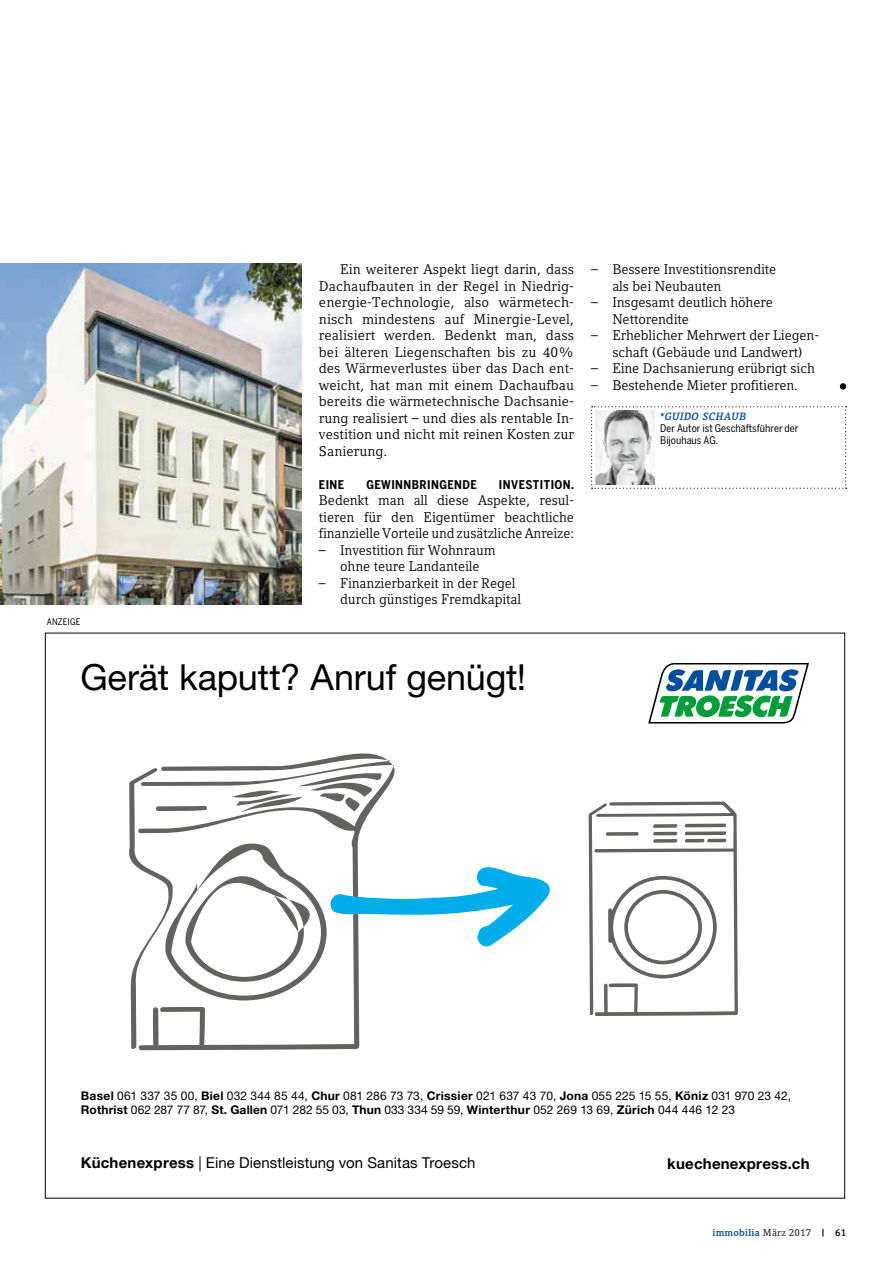
<style>
.page{position:relative;width:893px;height:1263px;background:#fff}
.page>*{position:absolute;margin:0;border:0;box-sizing:border-box;transform-origin:0 0}
.t1{font:36px "Helvetica Neue LTW1 G";letter-spacing:-.005em;color:#000}
.t2{font:15px "Helvetica Neue LTW1 G";letter-spacing:.005em;color:#000}
.t3{font:700 15px "Helvetica Neue LTW1 G";letter-spacing:.015em;color:#000}
.t4{font:13.95px/16.5px "Compatil Letter LT Pro";letter-spacing:-.005em;color:#000}
.t5{font:12px/14.4px "Helvetica Neue LTW1 G";letter-spacing:.005em;color:#000}
.t6{font:700 12px "Benton Sans Cond";letter-spacing:.035em;color:#000}
.t7{font:10.5px/12px "Benton Sans Cond";color:#000}
.t8{font:italic 700 10.5px "Compatil Letter LT Pro";letter-spacing:.025em;color:#004893}
.t9{font:700 9.75px "Compatil Letter LT Pro";letter-spacing:.025em;color:#004893}
.t10{font:9px "Benton Sans Cond";letter-spacing:.025em;color:#000}
.s1{font-weight:700}
.s2{font-weight:400;color:#000}
.s3{color:#000}
</style>
<div class="page">
<div style="left:840px;top:383px;width:6px;height:7px;background:#000;border-radius:50%"></div>
<svg style="left:591px;top:406px;width:256px;height:83px"></svg>
<img style="left:595px;top:410px;width:60px;height:74px">
<img style="left:0;top:264px;width:302px;height:340px">
<svg style="left:589px;top:801px;width:149px;height:215px"></svg>
<svg style="left:162px;top:753px;width:232px;height:14px"></svg>
<svg style="left:129px;top:767px;width:421px;height:283px"></svg>
<svg style="left:648px;top:663px;width:161px;height:60px"></svg>
<p class="t10" style="left:47px;top:616px;width:35px">ANZEIGE</p>
<p class="t4" style="left:319px;top:261px;width:257px;text-align:justify;text-indent:21px">Ein weiterer Aspekt liegt darin, dass Dachaufbauten in der Regel in Niedrig&shy;energie-Technologie, also wärmetech&shy;nisch mindestens auf Minergie-Level, realisiert werden. Bedenkt man, dass bei älteren Liegenschaften bis zu 40% des Wärmeverlustes über das Dach ent&shy;weicht, hat man mit einem Dachaufbau bereits die wärmetechnische Dachsanie&shy;rung realisiert – und dies als rentable In&shy;vestition und nicht mit reinen Kosten zur Sanierung.</p>
<p class="t6" style="left:319px;top:477px;width:27px">EINE</p>
<p class="t6" style="left:366px;top:477px;width:112px">GEWINNBRINGENDE</p>
<p class="t6" style="left:499px;top:477px;width:77px">INVESTITION.</p>
<p class="t4" style="left:319px;top:492px;width:257px;text-align:justify">Bedenkt man all diese Aspekte, resul&shy;tieren für den Eigentümer beachtliche finanzielle Vorteile und zusätzliche Anreize:</p>
<p class="t4" style="left:319px;top:542px;width:178px;text-align:center">– Investition für Wohnraum ohne teure Landanteile</p>
<p class="t4" style="left:340px;top:575px;width:182px;text-indent:-21px">– Finanzierbarkeit in der Regel durch günstiges Fremdkapital</p>
<h1 class="t1" style="left:80px;top:654px;width:447px">Gerät kaputt? Anruf genügt!</h1>
<p class="t4" style="left:612px;top:261px;width:165px;text-indent:-21px">– Bessere Investitionsrendite als bei Neubauten</p>
<p class="t4" style="left:612px;top:294px;width:162px;text-indent:-21px">– Insgesamt deutlich höhere<br>Nettorendite</p>
<p class="t4" style="left:591px;top:327px;width:230px;text-align:center">– Erheblicher Mehrwert der Liegen&shy;schaft (Gebäude und Landwert)</p>
<p class="t4" style="left:591px;top:360px;width:225px">– Eine Dachsanierung erübrigt sich</p>
<p class="t4" style="left:591px;top:377px;width:208px">– Bestehende Mieter profitieren.</p>
<p class="t8" style="left:660px;top:410px;width:88px">*GUIDO SCHAUB</p>
<p class="t7" style="left:660px;top:422px;width:140px">Der Autor ist Geschäftsführer der<br>Bijouhaus AG.</p>
<p class="t5" style="left:81px;top:1088px;width:712px"><span class="s1">Basel</span> 061 337 35 00, <span class="s1">Biel</span> 032 344 85 44, <span class="s1">Chur</span> 081 286 73 73, <span class="s1">Crissier</span> 021 637 43 70, <span class="s1">Jona</span> 055 225 15 55, <span class="s1">Köniz</span> 031 970 23 42,<br><span class="s1">Rothrist</span> 062 287 77 87, <span class="s1">St. Gallen</span> 071 282 55 03, <span class="s1">Thun</span> 033 334 59 59, <span class="s1">Winterthur</span> 052 269 13 69, <span class="s1">Zürich</span> 044 446 12 23</p>
<p class="t2" style="left:81px;top:1154px;width:396px"><span class="s1">Küchenexpress</span> | Eine Dienstleistung von Sanitas Troesch</p>
<p class="t3" style="left:667px;top:1154px;width:144px">kuechenexpress.ch</p>
<p class="t9" style="left:713px;top:1227px;width:135px">immobilia <span class="s2">März 2017</span> <span class="s3">| 61</span></p>
</div>
